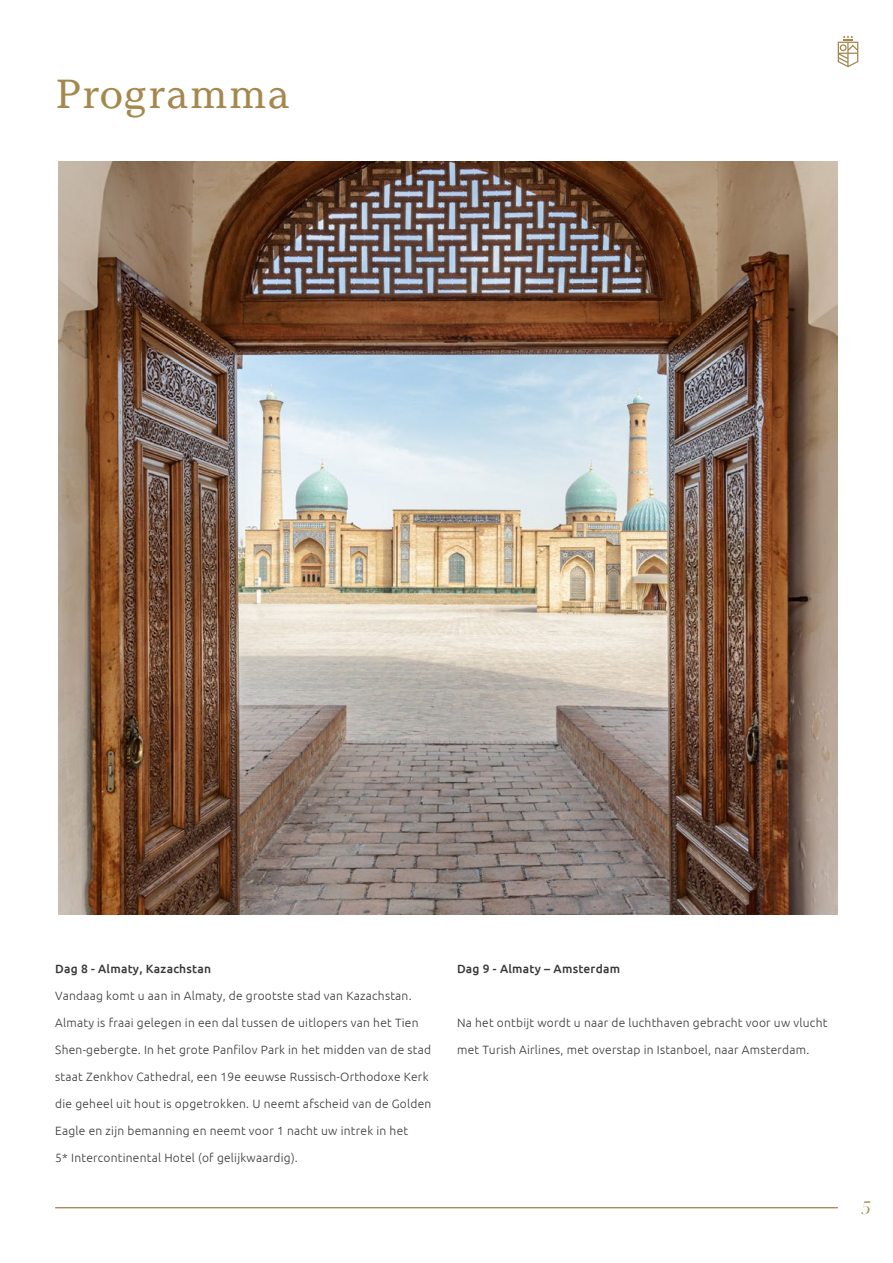
<style>
.page{position:relative;width:893px;height:1263px;background:#fff}
.page>*{position:absolute;margin:0;border:0;box-sizing:border-box;transform-origin:0 0}
.t1{font:40.5px "Argesta Text";color:#a5884e}
.t2{font:italic 18px "Argesta Hairline";color:#a5884e}
.t3{font:300 12px "Ubuntu";letter-spacing:.02em;color:#383837}
.t4{font:500 12px "Ubuntu";letter-spacing:.02em;color:#383837}
</style>
<div class="page">
<hr style="left:55px;top:1207px;width:783px;height:1px;background:#a5884e">
<svg style="left:838px;top:36px;width:20px;height:31px"></svg>
<img style="left:59px;top:162px;width:779px;height:753px">
<h1 class="t1" style="left:55px;top:69px;width:237px">Programma</h1>
<p class="t4" style="left:55px;top:961px;width:157px">Dag 8 - Almaty, Kazachstan</p>
<p class="t3" style="left:55px;top:989px;width:358px">Vandaag komt u aan in Almaty, de grootste stad van Kazachstan.</p>
<p class="t3" style="left:55px;top:1016px;width:365px">Almaty is fraai gelegen in een dal tussen de uitlopers van het Tien</p>
<p class="t3" style="left:55px;top:1043px;width:377px">Shen-gebergte. In het grote Panfilov Park in het midden van de stad</p>
<p class="t3" style="left:55px;top:1070px;width:375px">staat Zenkhov Cathedral, een 19e eeuwse Russisch-Orthodoxe Kerk</p>
<p class="t3" style="left:55px;top:1097px;width:378px">die geheel uit hout is opgetrokken. U neemt afscheid van de Golden</p>
<p class="t3" style="left:55px;top:1124px;width:354px">Eagle en zijn bemanning en neemt voor 1 nacht uw intrek in het</p>
<p class="t3" style="left:55px;top:1151px;width:244px">5* Intercontinental Hotel (of gelijkwaardig).</p>
<p class="t4" style="left:457px;top:961px;width:164px">Dag 9 - Almaty – Amsterdam</p>
<p class="t3" style="left:457px;top:1016px;width:372px">Na het ontbijt wordt u naar de luchthaven gebracht voor uw vlucht</p>
<p class="t3" style="left:457px;top:1043px;width:354px">met Turish Airlines, met overstap in Istanboel, naar Amsterdam.</p>
<h2 class="t2" style="left:860px;top:1197px;width:12px">5</h2>
</div>
